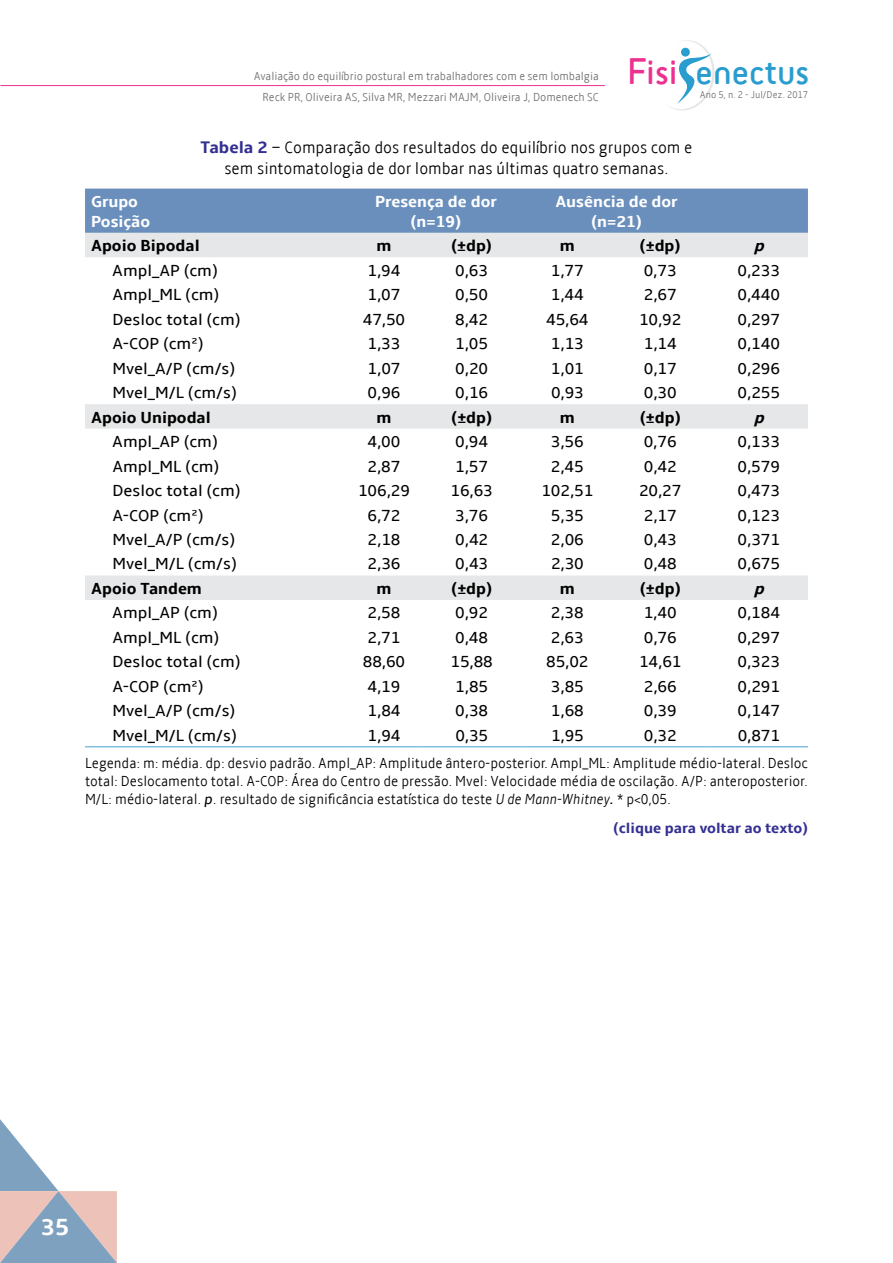
<style>
.page{position:relative;width:893px;height:1263px;background:#fff}
.page>*{position:absolute;margin:0;border:0;box-sizing:border-box;transform-origin:0 0}
.t1{font:37.65px "Sci Fly Sans";color:#2a9dcf}
.t2{font:37.65px "Sci Fly Sans";color:#ed3190}
.t3{font:700 24px "Amble";color:#fff}
.t4{font:300 condensed 17.25px/20.7px "Amble";color:#000;text-align:center}
.t5{font:16.5px "Amble";color:#000}
.t6{font:700 16.5px "Amble";color:#000}
.t7{font:700 16.5px/19.8px "Amble";color:#fff;text-align:center}
.t8{font:italic 700 16.5px "Amble";color:#000}
.t9{font:300 condensed 15px/18px "Amble";color:#000;text-align:justify}
.t10{font:700 15px "Amble";color:#333092}
.t11{font:300 condensed 12px/21px "Amble";color:#6d6e71;text-align:right}
.t12{font:300 condensed 10.2px "Amble";color:#6d6e71}
.s1{font-weight:700;font-stretch:normal;color:#333092}
.s2{font-weight:400;font-style:italic;font-stretch:normal}
.s3{font-style:italic}
</style>
<div class="page">
<hr style="left:0;top:85px;width:605px;height:1px;background:#ed3190">
<svg style="left:667px;top:40px;width:48px;height:71px"></svg>
<svg style="left:0;top:1119px;width:117px;height:144px"></svg>
<svg style="left:85px;top:189px;width:723px;height:68px;background:#96aecb"></svg>
<div style="left:85px;top:404px;width:723px;height:25px;background:#e6e7e8"></div>
<div style="left:85px;top:575px;width:723px;height:25px;background:#e6e7e8"></div>
<hr style="left:85px;top:746px;width:263px;height:1px;background:#42a0d0">
<hr style="left:348px;top:746px;width:72px;height:1px;background:#42a0d0">
<hr style="left:420px;top:746px;width:104px;height:1px;background:#42a0d0">
<hr style="left:524px;top:746px;width:87px;height:1px;background:#42a0d0">
<hr style="left:611px;top:746px;width:98px;height:1px;background:#42a0d0">
<hr style="left:709px;top:746px;width:99px;height:1px;background:#42a0d0">
<p class="t11" style="left:254px;top:65px;width:347px">Avaliação do equilíbrio postural em trabalhadores com e sem lombalgia<br>Reck PR, Oliveira AS, Silva MR, Mezzari MAJM, Oliveira J, Domenech SC</p>
<h1 class="t2" style="left:627px;top:50px;width:52px">Fisi</h1>
<h1 class="t1" style="left:696px;top:50px;width:115px">enectus</h1>
<p class="t12" style="left:700px;top:89px;width:109px">Ano 5, n. 2 - Jul/Dez. 2017</p>
<p class="t4" style="left:200px;top:138px;width:493px"><span class="s1">Tabela 2</span> – Comparação dos resultados do equilíbrio nos grupos com e sem sintomatologia de dor lombar nas últimas quatro semanas.</p>
<p class="t7" style="left:91px;top:192px;width:61px;text-align:left">Grupo<br>Posição</p>
<p class="t7" style="left:375px;top:192px;width:123px">Presença de dor (n=19)</p>
<p class="t7" style="left:555px;top:192px;width:124px">Ausência de dor (n=21)</p>
<p class="t6" style="left:91px;top:236px;width:110px">Apoio Bipodal</p>
<p class="t6" style="left:376px;top:236px;width:17px">m</p>
<p class="t6" style="left:451px;top:236px;width:43px">(±dp)</p>
<p class="t6" style="left:560px;top:236px;width:17px">m</p>
<p class="t6" style="left:640px;top:236px;width:43px">(±dp)</p>
<p class="t8" style="left:754px;top:236px;width:17px">p</p>
<p class="t5" style="left:112px;top:261px;width:107px">Ampl_AP (cm)</p>
<p class="t5" style="left:367px;top:261px;width:34px">1,94</p>
<p class="t5" style="left:455px;top:261px;width:34px">0,63</p>
<p class="t5" style="left:551px;top:261px;width:34px">1,77</p>
<p class="t5" style="left:644px;top:261px;width:34px">0,73</p>
<p class="t5" style="left:737px;top:261px;width:44px">0,233</p>
<p class="t5" style="left:112px;top:285px;width:108px">Ampl_ML (cm)</p>
<p class="t5" style="left:368px;top:285px;width:34px">1,07</p>
<p class="t5" style="left:455px;top:285px;width:34px">0,50</p>
<p class="t5" style="left:551px;top:285px;width:34px">1,44</p>
<p class="t5" style="left:644px;top:285px;width:34px">2,67</p>
<p class="t5" style="left:737px;top:285px;width:44px">0,440</p>
<p class="t5" style="left:112px;top:310px;width:129px">Desloc total (cm)</p>
<p class="t5" style="left:363px;top:310px;width:44px">47,50</p>
<p class="t5" style="left:455px;top:310px;width:34px">8,42</p>
<p class="t5" style="left:546px;top:310px;width:44px">45,64</p>
<p class="t5" style="left:639px;top:310px;width:44px">10,92</p>
<p class="t5" style="left:737px;top:310px;width:44px">0,297</p>
<p class="t5" style="left:112px;top:334px;width:92px">A-COP (cm²)</p>
<p class="t5" style="left:368px;top:334px;width:34px">1,33</p>
<p class="t5" style="left:455px;top:334px;width:34px">1,05</p>
<p class="t5" style="left:551px;top:334px;width:34px">1,13</p>
<p class="t5" style="left:644px;top:334px;width:34px">1,14</p>
<p class="t5" style="left:738px;top:334px;width:44px">0,140</p>
<p class="t5" style="left:112px;top:359px;width:124px">Mvel_A/P (cm/s)</p>
<p class="t5" style="left:368px;top:359px;width:34px">1,07</p>
<p class="t5" style="left:455px;top:359px;width:34px">0,20</p>
<p class="t5" style="left:551px;top:359px;width:34px">1,01</p>
<p class="t5" style="left:644px;top:359px;width:34px">0,17</p>
<p class="t5" style="left:738px;top:359px;width:44px">0,296</p>
<p class="t5" style="left:112px;top:383px;width:126px">Mvel_M/L (cm/s)</p>
<p class="t5" style="left:368px;top:383px;width:34px">0,96</p>
<p class="t5" style="left:455px;top:383px;width:34px">0,16</p>
<p class="t5" style="left:551px;top:383px;width:34px">0,93</p>
<p class="t5" style="left:644px;top:383px;width:34px">0,30</p>
<p class="t5" style="left:738px;top:383px;width:44px">0,255</p>
<p class="t6" style="left:91px;top:408px;width:121px">Apoio Unipodal</p>
<p class="t6" style="left:377px;top:408px;width:17px">m</p>
<p class="t6" style="left:451px;top:408px;width:43px">(±dp)</p>
<p class="t6" style="left:560px;top:408px;width:17px">m</p>
<p class="t6" style="left:640px;top:408px;width:43px">(±dp)</p>
<p class="t8" style="left:754px;top:408px;width:17px">p</p>
<p class="t5" style="left:112px;top:432px;width:107px">Ampl_AP (cm)</p>
<p class="t5" style="left:367px;top:432px;width:34px">4,00</p>
<p class="t5" style="left:455px;top:432px;width:34px">0,94</p>
<p class="t5" style="left:551px;top:432px;width:34px">3,56</p>
<p class="t5" style="left:644px;top:432px;width:34px">0,76</p>
<p class="t5" style="left:737px;top:432px;width:44px">0,133</p>
<p class="t5" style="left:112px;top:457px;width:108px">Ampl_ML (cm)</p>
<p class="t5" style="left:368px;top:457px;width:34px">2,87</p>
<p class="t5" style="left:455px;top:457px;width:34px">1,57</p>
<p class="t5" style="left:551px;top:457px;width:34px">2,45</p>
<p class="t5" style="left:644px;top:457px;width:34px">0,42</p>
<p class="t5" style="left:737px;top:457px;width:44px">0,579</p>
<p class="t5" style="left:112px;top:481px;width:129px">Desloc total (cm)</p>
<p class="t5" style="left:358px;top:481px;width:53px">106,29</p>
<p class="t5" style="left:450px;top:481px;width:44px">16,63</p>
<p class="t5" style="left:541px;top:481px;width:53px">102,51</p>
<p class="t5" style="left:639px;top:481px;width:44px">20,27</p>
<p class="t5" style="left:737px;top:481px;width:44px">0,473</p>
<p class="t5" style="left:112px;top:506px;width:92px">A-COP (cm²)</p>
<p class="t5" style="left:368px;top:506px;width:34px">6,72</p>
<p class="t5" style="left:455px;top:506px;width:34px">3,76</p>
<p class="t5" style="left:551px;top:506px;width:34px">5,35</p>
<p class="t5" style="left:644px;top:506px;width:34px">2,17</p>
<p class="t5" style="left:738px;top:506px;width:44px">0,123</p>
<p class="t5" style="left:112px;top:530px;width:124px">Mvel_A/P (cm/s)</p>
<p class="t5" style="left:368px;top:530px;width:34px">2,18</p>
<p class="t5" style="left:455px;top:530px;width:34px">0,42</p>
<p class="t5" style="left:551px;top:530px;width:34px">2,06</p>
<p class="t5" style="left:644px;top:530px;width:34px">0,43</p>
<p class="t5" style="left:738px;top:530px;width:44px">0,371</p>
<p class="t5" style="left:112px;top:554px;width:126px">Mvel_M/L (cm/s)</p>
<p class="t5" style="left:368px;top:554px;width:34px">2,36</p>
<p class="t5" style="left:455px;top:554px;width:34px">0,43</p>
<p class="t5" style="left:551px;top:554px;width:34px">2,30</p>
<p class="t5" style="left:644px;top:554px;width:34px">0,48</p>
<p class="t5" style="left:738px;top:554px;width:44px">0,675</p>
<p class="t6" style="left:91px;top:579px;width:112px">Apoio Tandem</p>
<p class="t6" style="left:377px;top:579px;width:17px">m</p>
<p class="t6" style="left:451px;top:579px;width:43px">(±dp)</p>
<p class="t6" style="left:560px;top:579px;width:17px">m</p>
<p class="t6" style="left:640px;top:579px;width:43px">(±dp)</p>
<p class="t8" style="left:754px;top:579px;width:17px">p</p>
<p class="t5" style="left:112px;top:603px;width:107px">Ampl_AP (cm)</p>
<p class="t5" style="left:367px;top:603px;width:34px">2,58</p>
<p class="t5" style="left:455px;top:603px;width:34px">0,92</p>
<p class="t5" style="left:551px;top:603px;width:34px">2,38</p>
<p class="t5" style="left:644px;top:603px;width:34px">1,40</p>
<p class="t5" style="left:737px;top:603px;width:44px">0,184</p>
<p class="t5" style="left:112px;top:628px;width:108px">Ampl_ML (cm)</p>
<p class="t5" style="left:368px;top:628px;width:34px">2,71</p>
<p class="t5" style="left:455px;top:628px;width:34px">0,48</p>
<p class="t5" style="left:551px;top:628px;width:34px">2,63</p>
<p class="t5" style="left:644px;top:628px;width:34px">0,76</p>
<p class="t5" style="left:737px;top:628px;width:44px">0,297</p>
<p class="t5" style="left:112px;top:652px;width:129px">Desloc total (cm)</p>
<p class="t5" style="left:363px;top:652px;width:44px">88,60</p>
<p class="t5" style="left:450px;top:652px;width:44px">15,88</p>
<p class="t5" style="left:546px;top:652px;width:44px">85,02</p>
<p class="t5" style="left:639px;top:652px;width:44px">14,61</p>
<p class="t5" style="left:738px;top:652px;width:44px">0,323</p>
<p class="t5" style="left:112px;top:677px;width:92px">A-COP (cm²)</p>
<p class="t5" style="left:368px;top:677px;width:34px">4,19</p>
<p class="t5" style="left:455px;top:677px;width:34px">1,85</p>
<p class="t5" style="left:551px;top:677px;width:34px">3,85</p>
<p class="t5" style="left:644px;top:677px;width:34px">2,66</p>
<p class="t5" style="left:738px;top:677px;width:44px">0,291</p>
<p class="t5" style="left:112px;top:701px;width:124px">Mvel_A/P (cm/s)</p>
<p class="t5" style="left:368px;top:701px;width:34px">1,84</p>
<p class="t5" style="left:455px;top:701px;width:34px">0,38</p>
<p class="t5" style="left:551px;top:701px;width:34px">1,68</p>
<p class="t5" style="left:644px;top:701px;width:34px">0,39</p>
<p class="t5" style="left:738px;top:701px;width:44px">0,147</p>
<p class="t5" style="left:112px;top:726px;width:126px">Mvel_M/L (cm/s)</p>
<p class="t5" style="left:368px;top:726px;width:34px">1,94</p>
<p class="t5" style="left:455px;top:726px;width:34px">0,35</p>
<p class="t5" style="left:551px;top:726px;width:34px">1,95</p>
<p class="t5" style="left:644px;top:726px;width:34px">0,32</p>
<p class="t5" style="left:738px;top:726px;width:44px">0,871</p>
<p class="t9" style="left:85px;top:754px;width:724px">Legenda: m: média. dp: desvio padrão. Ampl_AP: Amplitude ântero-posterior. Ampl_ML: Amplitude médio-lateral. Desloc total: Deslocamento total. A-COP: Área do Centro de pressão. Mvel: Velocidade média de oscilação. A/P: anteroposterior.<br>M/L: médio-lateral. <span class="s2">p</span>. resultado de significância estatística do teste <span class="s3">U de Mann-Whitney</span><span class="s2">.</span> * p&lt;0,05.</p>
<p class="t10" style="left:613px;top:819px;width:196px">(clique para voltar ao texto)</p>
<h2 class="t3" style="left:41px;top:1213px;width:30px">35</h2>
</div>
